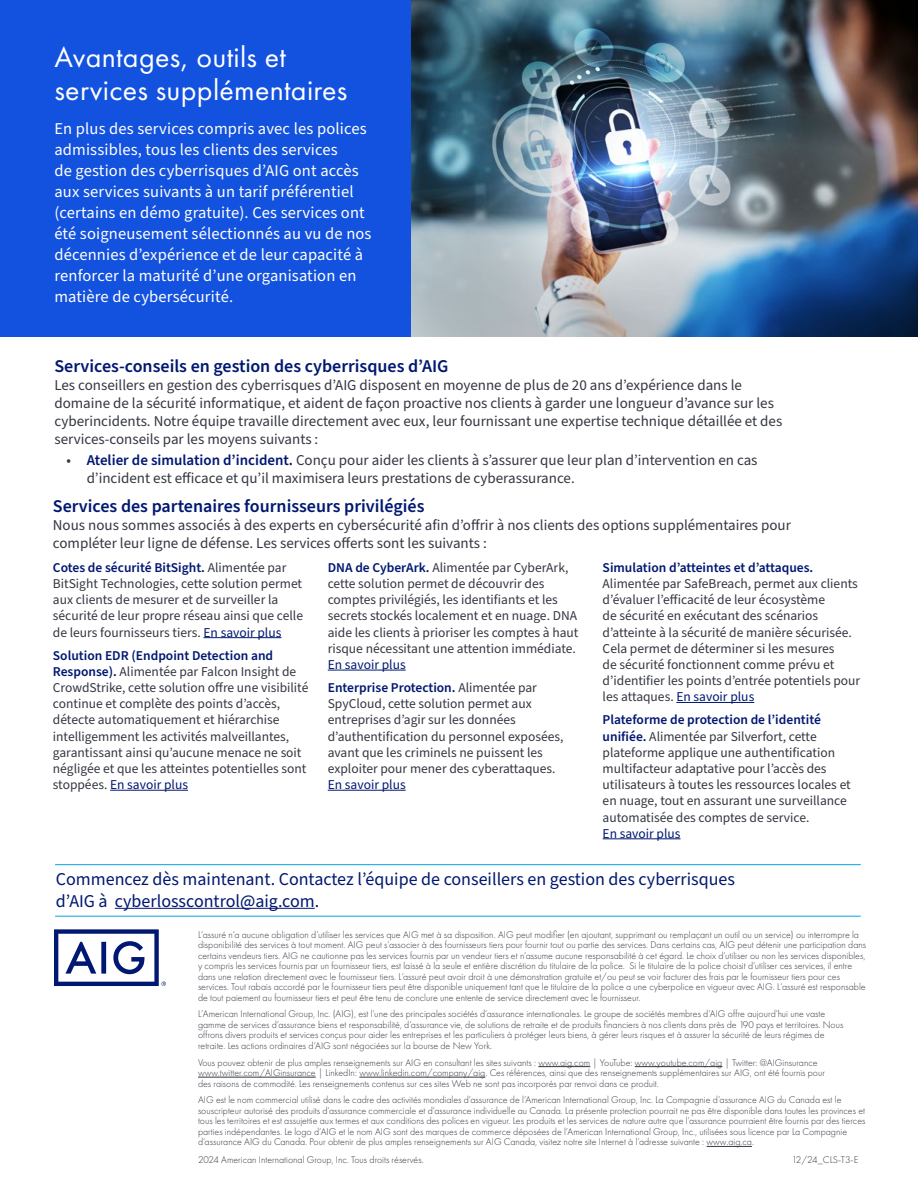
<style>
.page{position:relative;width:918px;height:1188px;background:#fff}
.page>*{position:absolute;margin:0;border:0;box-sizing:border-box;transform-origin:0 0}
.t1{font:30px/33px "Futura PT";letter-spacing:.01em;color:#fff}
.t2{font:18px/21.6px "Source Sans Pro";color:#001871}
.t3{font:600 18px "Source Sans Pro";color:#001871}
.t4{font:16.5px/21px "Source Sans Pro";letter-spacing:.01em;color:#fff}
.t5{font:15px/18px "Source Sans Pro";color:#343741}
.t6{font:13.5px/16.2px "Source Sans Pro";color:#343741}
.t7{font:600 13.5px/23px "Source Sans Pro";color:#001871}
.t8{font:13.5px "Source Sans Pro";color:#001871}
.t9{font:300 10.2px/10.5px "Futura PT";color:#343741}
.s1{font-weight:600;color:#001871}
.s2{color:#001871}
.s3{font-weight:400}
.s4{font-weight:400;color:#343741}
</style>
<div class="page">
<div style="left:0;top:0;width:918px;height:337px;background:#1352de"></div>
<img style="left:411px;top:0;width:507px;height:337px">
<hr style="left:204px;top:637px;width:77px;height:1px;background:#001871">
<hr style="left:110px;top:790px;width:78px;height:1px;background:#001871">
<hr style="left:328px;top:670px;width:78px;height:1px;background:#001871">
<hr style="left:328px;top:790px;width:78px;height:1px;background:#001871">
<hr style="left:676px;top:702px;width:78px;height:1px;background:#001871">
<hr style="left:603px;top:838px;width:78px;height:1px;background:#001871">
<svg style="left:54px;top:929px;width:112px;height:57px"></svg>
<hr style="left:538px;top:1066px;width:52px;height:1px;background:#343741">
<hr style="left:635px;top:1066px;width:87px;height:1px;background:#343741">
<hr style="left:198px;top:1077px;width:118px;height:1px;background:#343741">
<hr style="left:359px;top:1077px;width:126px;height:1px;background:#343741">
<hr style="left:707px;top:1146px;width:45px;height:1px;background:#343741">
<hr style="left:55px;top:864px;width:806px;height:1px;background:#00a4e3">
<hr style="left:115px;top:908px;width:200px;height:1px;background:#001871">
<hr style="left:55px;top:916px;width:806px;height:1px;background:#00a4e3">
<h1 class="t1" style="left:54px;top:40px;width:294px">Avantages, outils et services supplémentaires</h1>
<p class="t4" style="left:54px;top:119px;width:319px">En plus des services compris avec les polices admissibles, tous les clients des services<br>de gestion des cyberrisques d’AIG ont accès aux services suivants à un tarif préférentiel (certains en démo gratuite). Ces services ont été soigneusement sélectionnés au vu de nos décennies d’expérience et de leur capacité à renforcer la maturité d’une organisation en matière de cybersécurité.</p>
<h2 class="t3" style="left:54px;top:354px;width:396px">Services-conseils en gestion des cyberrisques d’AIG</h2>
<p class="t5" style="left:54px;top:376px;width:729px">Les conseillers en gestion des cyberrisques d’AIG disposent en moyenne de plus de 20 ans d’expérience dans le domaine de la sécurité informatique, et aident de façon proactive nos clients à garder une longueur d’avance sur les cyberincidents. Notre équipe travaille directement avec eux, leur fournissant une expertise technique détaillée et des services-conseils par les moyens suivants :</p>
<h3 class="t5" style="left:87px;top:452px;width:672px;text-indent:-20px">• <span class="s1">Atelier de simulation d’incident.</span> Conçu pour aider les clients à s’assurer que leur plan d’intervention en cas d’incident est efficace et qu’il maximisera leurs prestations de cyberassurance.</h3>
<h2 class="t3" style="left:53px;top:494px;width:373px">Services des partenaires fournisseurs privilégiés</h2>
<h3 class="t5" style="left:53px;top:517px;width:740px">Nous nous sommes associés à des experts en cybersécurité afin d’offrir à nos clients des options supplémentaires pour compléter leur ligne de défense. Les services offerts sont les suivants :</h3>
<h3 class="t6" style="left:53px;top:560px;width:252px"><span class="s1">Cotes de sécurité BitSight.</span> Alimentée par BitSight Technologies, cette solution permet aux clients de mesurer et de surveiller la sécurité de leur propre réseau ainsi que celle de leurs fournisseurs tiers. <span class="s2">En savoir plus</span></h3>
<p class="t6" style="left:53px;top:647px;width:257px"><span class="s1">Solution EDR (Endpoint Detection and Response).</span> Alimentée par Falcon Insight de CrowdStrike, cette solution offre une visibilité continue et complète des points d’accès, détecte automatiquement et hiérarchise intelligemment les activités malveillantes, garantissant ainsi qu’aucune menace ne soit négligée et que les atteintes potentielles sont stoppées. <span class="s2">En savoir plus</span></p>
<p class="t6" style="left:328px;top:560px;width:252px"><span class="s1">DNA de CyberArk.</span> Alimentée par CyberArk, cette solution permet de découvrir des comptes privilégiés, les identifiants et les secrets stockés localement et en nuage. DNA aide les clients à prioriser les comptes à haut risque nécessitant une attention immédiate.</p>
<h3 class="t7" style="left:328px;top:654px;width:211px"><span class="s3">En savoir plus<br></span>Enterprise Protection. <span class="s4">Alimentée par</span></h3>
<h3 class="t6" style="left:328px;top:696px;width:237px">SpyCloud, cette solution permet aux entreprises d’agir sur les données d’authentification du personnel exposées, avant que les criminels ne puissent les exploiter pour mener des cyberattaques.</h3>
<h3 class="t8" style="left:328px;top:776px;width:79px">En savoir plus</h3>
<h3 class="t7" style="left:603px;top:556px;width:212px">Simulation d’atteintes et d’attaques.</h3>
<p class="t6" style="left:603px;top:576px;width:259px">Alimentée par SafeBreach, permet aux clients d’évaluer l’efficacité de leur écosystème<br>de sécurité en exécutant des scénarios d’atteinte à la sécurité de manière sécurisée.<br>Cela permet de déterminer si les mesures<br>de sécurité fonctionnent comme prévu et d’identifier les points d’entrée potentiels pour les attaques. <span class="s2">En savoir plus</span></p>
<p class="t6" style="left:603px;top:712px;width:250px"><span class="s1">Plateforme de protection de l’identité unifiée.</span> Alimentée par Silverfort, cette plateforme applique une authentification multifacteur adaptative pour l’accès des utilisateurs à toutes les ressources locales et en nuage, tout en assurant une surveillance automatisée des comptes de service.</p>
<h3 class="t8" style="left:603px;top:824px;width:79px">En savoir plus</h3>
<h2 class="t2" style="left:56px;top:869px;width:681px">Commencez dès maintenant. Contactez l’équipe de conseillers en gestion des cyberrisques d’AIG à cyberlosscontrol@aig.com.</h2>
<p class="t9" style="left:198px;top:929px;width:670px">L’assuré n’a aucune obligation d’utiliser les services que AIG met à sa disposition. AIG peut modifier (en ajoutant, supprimant ou remplaçant un outil ou un service) ou interrompre la disponibilité des services à tout moment. AIG peut s’associer à des fournisseurs tiers pour fournir tout ou partie des services. Dans certains cas, AIG peut détenir une participation dans certains vendeurs tiers. AIG ne cautionne pas les services fournis par un vendeur tiers et n’assume aucune responsabilité à cet égard. Le choix d’utiliser ou non les services disponibles, y compris les services fournis par un fournisseur tiers, est laissé à la seule et entière discrétion du titulaire de la police. Si le titulaire de la police choisit d’utiliser ces services, il entre dans une relation directement avec le fournisseur tiers. L’assuré peut avoir droit à une démonstration gratuite et/ou peut se voir facturer des frais par le fournisseur tiers pour ces services. Tout rabais accordé par le fournisseur tiers peut être disponible uniquement tant que le titulaire de la police a une cyberpolice en vigueur avec AIG. L’assuré est responsable de tout paiement au fournisseur tiers et peut être tenu de conclure une entente de service directement avec le fournisseur.</p>
<p class="t9" style="left:198px;top:1009px;width:647px">L’American International Group, Inc. (AIG), est l’une des principales sociétés d’assurance internationales. Le groupe de sociétés membres d’AIG offre aujourd’hui une vaste gamme de services d’assurance biens et responsabilité, d’assurance vie, de solutions de retraite et de produits financiers à nos clients dans près de 190 pays et territoires. Nous offrons divers produits et services conçus pour aider les entreprises et les particuliers à protéger leurs biens, à gérer leurs risques et à assurer la sécurité de leurs régimes de retraite. Les actions ordinaires d’AIG sont négociées sur la bourse de New York.</p>
<p class="t9" style="left:198px;top:1057px;width:629px">Vous pouvez obtenir de plus amples renseignements sur AIG en consultant les sites suivants : www.aig.com | YouTube: www.youtube.com/aig | Twitter: @AIGinsurance www.twitter.com/AIGinsurance | LinkedIn: www.linkedin.com/company/aig. Ces références, ainsi que des renseignements supplémentaires sur AIG, ont été fournis pour des raisons de commodité. Les renseignements contenus sur ces sites Web ne sont pas incorporés par renvoi dans ce produit.</p>
<p class="t9" style="left:198px;top:1095px;width:669px">AIG est le nom commercial utilisé dans le cadre des activités mondiales d’assurance de l’American International Group, Inc. La Compagnie d’assurance AIG du Canada est le souscripteur autorisé des produits d’assurance commerciale et d’assurance individuelle au Canada. La présente protection pourrait ne pas être disponible dans toutes les provinces et tous les territoires et est assujettie aux termes et aux conditions des polices en vigueur. Les produits et les services de nature autre que l’assurance pourraient être fournis par des tierces parties indépendantes. Le logo d’AIG et le nom AIG sont des marques de commerce déposées de l’American International Group, Inc., utilisées sous licence par La Compagnie d’assurance AIG du Canada. Pour obtenir de plus amples renseignements sur AIG Canada, visitez notre site Internet à l’adresse suivante : www.aig.ca.</p>
<p class="t9" style="left:198px;top:1154px;width:227px">2024 American International Group, Inc. Tous droits réservés.</p>
<p class="t9" style="left:792px;top:1154px;width:68px">12/24_CLS-T3-E</p>
</div>
